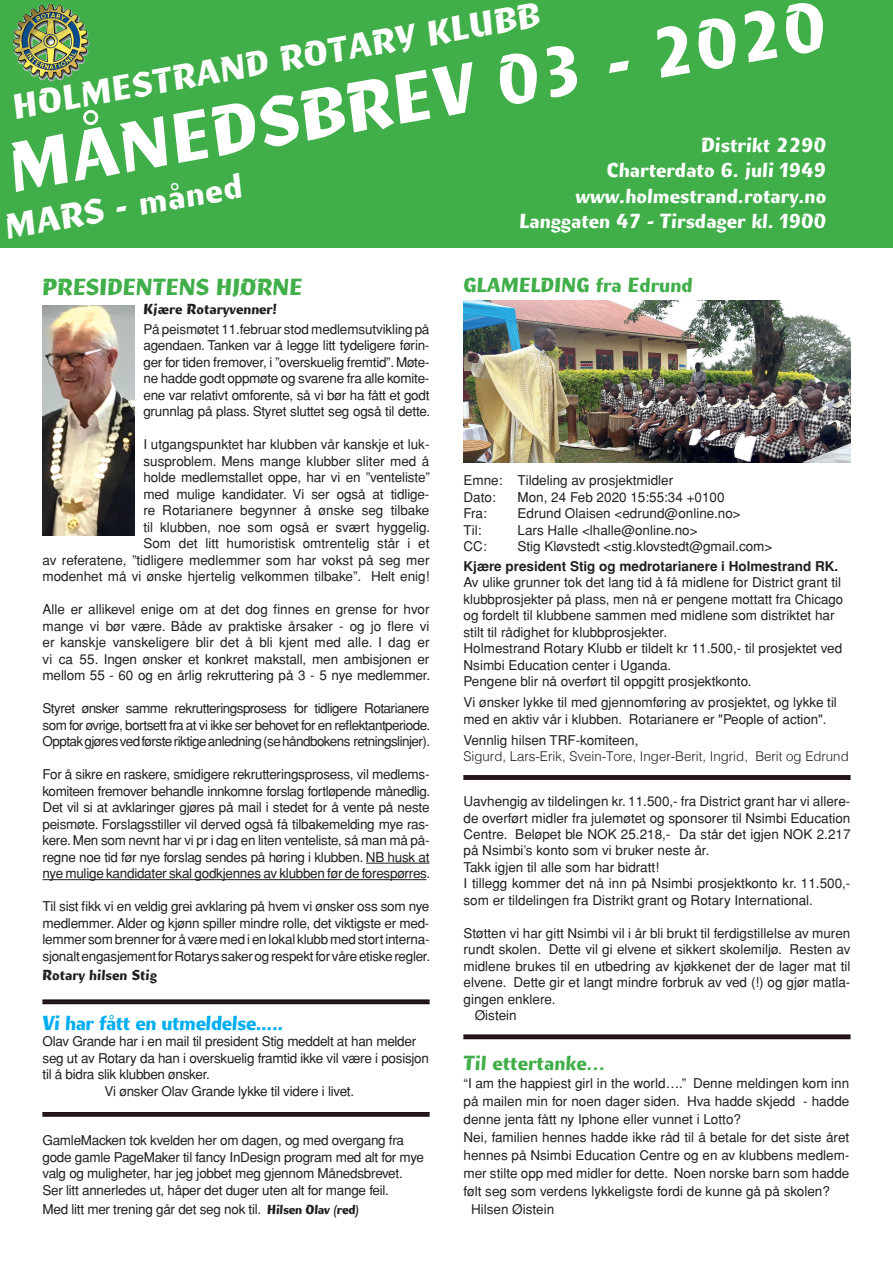
<style>
.page{position:relative;width:893px;height:1263px;background:#fff}
.page>*{position:absolute;margin:0;border:0;box-sizing:border-box;transform-origin:0 0}
.t1{font:700 72px "Cg Ritmo";color:#fff}
.t2{font:700 36px "Cg Ritmo";color:#fff}
.t3{font:700 24px "Cg Ritmo";color:#40ae49}
.t4{font:700 21px/25.2px "Cg Ritmo";color:#fff;text-align:right}
.t5{font:700 21px "Cg Ritmo";color:#40ae49}
.t6{font:700 21px "Cg Ritmo";letter-spacing:-.02em;color:#00aeef}
.t7{font:700 15px "Cg Ritmo";color:#231f20}
.t8{font:13.5px/16.5px "Helvetica";color:#231f20;text-align:justify}
.t9{font:13.5px/16.5px "Helvetica";letter-spacing:-.02em;color:#231f20}
.t10{font:300 13.5px "Helvetica";color:#231f20}
.t11{font:700 13.5px "Helvetica";color:#231f20}
.s1{font-family:"Cg Ritmo";font-weight:700}
</style>
<div class="page">
<div style="left:0;top:0;width:893px;height:247px;background:#40ae49"></div>
<img style="left:13px;top:4px;width:37px;height:76px">
<img style="left:43px;top:306px;width:92px;height:230px">
<hr style="left:366px;top:863px;width:63px;height:1px;background:#231f20">
<hr style="left:43px;top:879px;width:384px;height:1px;background:#231f20">
<img style="left:463px;top:301px;width:387px;height:162px">
<div style="left:43px;top:999px;width:386px;height:5px;background:#231f20"></div>
<hr style="left:43px;top:999px;width:386px;height:2px;background:#230b14">
<hr style="left:43px;top:1002px;width:386px;height:2px;background:#230b14">
<hr style="left:43px;top:1112px;width:386px;height:4px;background:#231f20">
<hr style="left:43px;top:1112px;width:386px;height:1px;background:#230b14">
<hr style="left:43px;top:1115px;width:386px;height:1px;background:#230b14">
<div style="left:463px;top:775px;width:387px;height:5px;background:#231f20"></div>
<hr style="left:463px;top:775px;width:387px;height:2px;background:#230b14">
<hr style="left:463px;top:778px;width:387px;height:2px;background:#230b14">
<hr style="left:463px;top:1035px;width:387px;height:4px;background:#231f20">
<hr style="left:463px;top:1035px;width:387px;height:1px;background:#230b14">
<hr style="left:463px;top:1038px;width:387px;height:1px;background:#230b14">
<h1 class="t1" style="left:1px;top:126px;width:831px;rotate:-10deg">MÅNEDSBREV 03 - 2020</h1>
<h2 class="t2" style="left:10px;top:85px;width:536px;rotate:-10deg">HOLMESTRAND ROTARY KLUBB</h2>
<h3 class="t4" style="left:519px;top:133px;width:308px">Distrikt 2290<br>Charterdato 6. juli 1949 www.holmestrand.rotary.no<br>Langgaten 47 - Tirsdager kl. 1900</h3>
<h2 class="t2" style="left:1px;top:206px;width:242px;rotate:-10deg">MARS - måned</h2>
<h3 class="t3" style="left:43px;top:272px;width:262px">PRESIDENTENS HJØRNE</h3>
<p class="t7" style="left:143px;top:300px;width:135px">Kjære Rotaryvenner!</p>
<p class="t8" style="left:143px;top:321px;width:288px">På peismøtet 11.februar stod medlemsutvikling på agendaen. Tanken var å legge litt tydeligere førin&shy;ger for tiden fremover, i ”overskuelig fremtid”. Møte&shy;ne hadde godt oppmøte og svarene fra alle komite&shy;ene var relativt omforente, så vi bør ha fått et godt grunnlag på plass. Styret sluttet seg også til dette.</p>
<p class="t8" style="left:43px;top:436px;width:389px;text-align:right">I utgangspunktet har klubben vår kanskje et luk-<br>susproblem. Mens mange klubber sliter med å<br>holde medlemstallet oppe, har vi en ”venteliste”<br>med mulige kandidater. Vi ser også at tidlige-<br>re Rotarianere begynner å ønske seg tilbake<br>til klubben, noe som også er svært hyggelig.<br>Som det litt humoristisk omtrentelig står i et<br>av referatene, ”tidligere medlemmer som har vokst på seg mer modenhet må vi ønske hjertelig velkommen tilbake”. Helt enig!</p>
<p class="t8" style="left:43px;top:601px;width:389px">Alle er allikevel enige om at det dog finnes en grense for hvor mange vi bør være. Både av praktiske årsaker - og jo flere vi er kanskje vanskeligere blir det å bli kjent med alle. I dag er vi ca 55. Ingen ønsker et konkret makstall, men ambisjonen er mellom 55 - 60 og en årlig rekruttering på 3 - 5 nye medlemmer.</p>
<p class="t8" style="left:43px;top:700px;width:389px">Styret ønsker samme rekrutteringsprosess for tidligere Rotarianere som for øvrige, bortsett fra at vi ikke ser behovet for en reflektantperiode.<br>Opptak gjøres ved første riktige anledning (se håndbokens retningslinjer).</p>
<p class="t8" style="left:43px;top:766px;width:389px">For å sikre en raskere, smidigere rekrutteringsprosess, vil medlems&shy;komiteen fremover behandle innkomne forslag fortløpende månedlig.<br>Det vil si at avklaringer gjøres på mail i stedet for å vente på neste peismøte. Forslagsstiller vil derved også få tilbakemelding mye ras&shy;kere. Men som nevnt har vi pr i dag en liten venteliste, så man må på&shy;regne noe tid før nye forslag sendes på høring i klubben. NB husk at nye mulige kandidater skal godkjennes av klubben før de forespørres.</p>
<p class="t8" style="left:43px;top:898px;width:389px">Til sist fikk vi en veldig grei avklaring på hvem vi ønsker oss som nye medlemmer. Alder og kjønn spiller mindre rolle, det viktigste er med&shy;lemmer som brenner for å være med i en lokal klubb med stort interna&shy;sjonalt engasjement for Rotarys saker og respekt for våre etiske regler.</p>
<p class="t7" style="left:43px;top:966px;width:116px">Rotary hilsen Stig</p>
<h3 class="t6" style="left:43px;top:1010px;width:243px">Vi har fått en utmeldelse.....</h3>
<p class="t9" style="left:43px;top:1033px;width:375px">Olav Grande har i en mail til president Stig meddelt at han melder</p>
<p class="t9" style="left:43px;top:1050px;width:388px">seg ut av Rotary da han i overskuelig framtid ikke vil være i posisjon</p>
<p class="t9" style="left:43px;top:1066px;width:169px">til å bidra slik klubben ønsker.</p>
<p class="t9" style="left:105px;top:1083px;width:251px">Vi ønsker Olav Grande lykke til videre i livet.</p>
<p class="t9" style="left:43px;top:1132px;width:383px">GamleMacken tok kvelden her om dagen, og med overgang fra gode gamle PageMaker til fancy InDesign program med alt for mye valg og muligheter, har jeg jobbet meg gjennom Månedsbrevet.<br>Ser litt annerledes ut, håper det duger uten alt for mange feil.</p>
<p class="t9" style="left:43px;top:1201px;width:318px">Med litt mer trening går det seg nok til. <span class="s1">Hilsen Olav (red)</span></p>
<h3 class="t5" style="left:463px;top:273px;width:231px">GLAMELDING fra Edrund</h3>
<p class="t8" style="left:463px;top:472px;width:211px">Emne: Tildeling av prosjektmidler<br>Dato:</p>
<p class="t8" style="left:517px;top:489px;width:209px">Mon, 24 Feb 2020 15:55:34 +0100</p>
<p class="t8" style="left:463px;top:505px;width:25px">Fra:</p>
<p class="t8" style="left:517px;top:505px;width:225px">Edrund Olaisen &lt;edrund@online.no&gt;</p>
<p class="t8" style="left:463px;top:522px;width:19px">Til:</p>
<p class="t8" style="left:517px;top:522px;width:182px">Lars Halle &lt;lhalle@online.no&gt;</p>
<p class="t8" style="left:463px;top:538px;width:25px">CC:</p>
<p class="t8" style="left:517px;top:538px;width:256px">Stig Kløvstedt &lt;stig.klovstedt@gmail.com&gt;</p>
<p class="t11" style="left:463px;top:558px;width:376px">Kjære president Stig og medrotarianere i Holmestrand RK.</p>
<p class="t8" style="left:463px;top:574px;width:381px;text-align:left">Av ulike grunner tok det lang tid å få midlene for District grant til klubbprosjekter på plass, men nå er pengene mottatt fra Chicago og fordelt til klubbene sammen med midlene som distriktet har stilt til rådighet for klubbprosjekter.<br>Holmestrand Rotary Klubb er tildelt kr 11.500,- til prosjektet ved Nsimbi Education center i Uganda.<br>Pengene blir nå overført til oppgitt prosjektkonto.</p>
<p class="t8" style="left:463px;top:694px;width:375px">Vi ønsker lykke til med gjennomføring av prosjektet, og lykke til med en aktiv vår i klubben. Rotarianere er "People of action".</p>
<p class="t8" style="left:463px;top:732px;width:177px">Vennlig hilsen TRF-komiteen,</p>
<p class="t10" style="left:463px;top:745px;width:387px">Sigurd, Lars-Erik, Svein-Tore, Inger-Berit, Ingrid, Berit og Edrund</p>
<p class="t8" style="left:463px;top:793px;width:388px;text-align:left">Uavhengig av tildelingen kr. 11.500,- fra District grant har vi allere&shy;de overført midler fra julemøtet og sponsorer til Nsimbi Education Centre. Beløpet ble NOK 25.218,- Da står det igjen NOK 2.217 på Nsimbi’s konto som vi bruker neste år.<br>Takk igjen til alle som har bidratt!<br>I tillegg kommer det nå inn på Nsimbi prosjektkonto kr. 11.500,- som er tildelingen fra Distrikt grant og Rotary International.</p>
<p class="t8" style="left:463px;top:925px;width:388px">Støtten vi har gitt Nsimbi vil i år bli brukt til ferdigstillelse av muren</p>
<p class="t8" style="left:463px;top:941px;width:388px">rundt skolen. Dette vil gi elvene et sikkert skolemiljø. Resten av</p>
<p class="t8" style="left:463px;top:958px;width:388px">midlene brukes til en utbedring av kjøkkenet der de lager mat til</p>
<p class="t8" style="left:463px;top:974px;width:388px">elvene. Dette gir et langt mindre forbruk av ved (!) og gjør matla-</p>
<p class="t8" style="left:463px;top:991px;width:94px">gingen enklere.</p>
<p class="t8" style="left:475px;top:1007px;width:44px">Øistein</p>
<h3 class="t5" style="left:463px;top:1050px;width:144px">Til ettertanke…</h3>
<p class="t8" style="left:463px;top:1075px;width:387px">“I am the happiest girl in the world….” Denne meldingen kom inn</p>
<p class="t8" style="left:463px;top:1093px;width:387px">på mailen min for noen dager siden. Hva hadde skjedd - hadde</p>
<p class="t8" style="left:463px;top:1111px;width:279px">denne jenta fått ny Iphone eller vunnet i Lotto?</p>
<p class="t8" style="left:463px;top:1129px;width:387px">Nei, familien hennes hadde ikke råd til å betale for det siste året</p>
<p class="t8" style="left:463px;top:1147px;width:387px">hennes på Nsimbi Education Centre og en av klubbens medlem-</p>
<p class="t8" style="left:463px;top:1165px;width:387px">mer stilte opp med midler for dette. Noen norske barn som hadde</p>
<p class="t8" style="left:463px;top:1183px;width:368px">følt seg som verdens lykkeligste fordi de kunne gå på skolen?</p>
<p class="t8" style="left:471px;top:1201px;width:85px">Hilsen Øistein</p>
</div>
